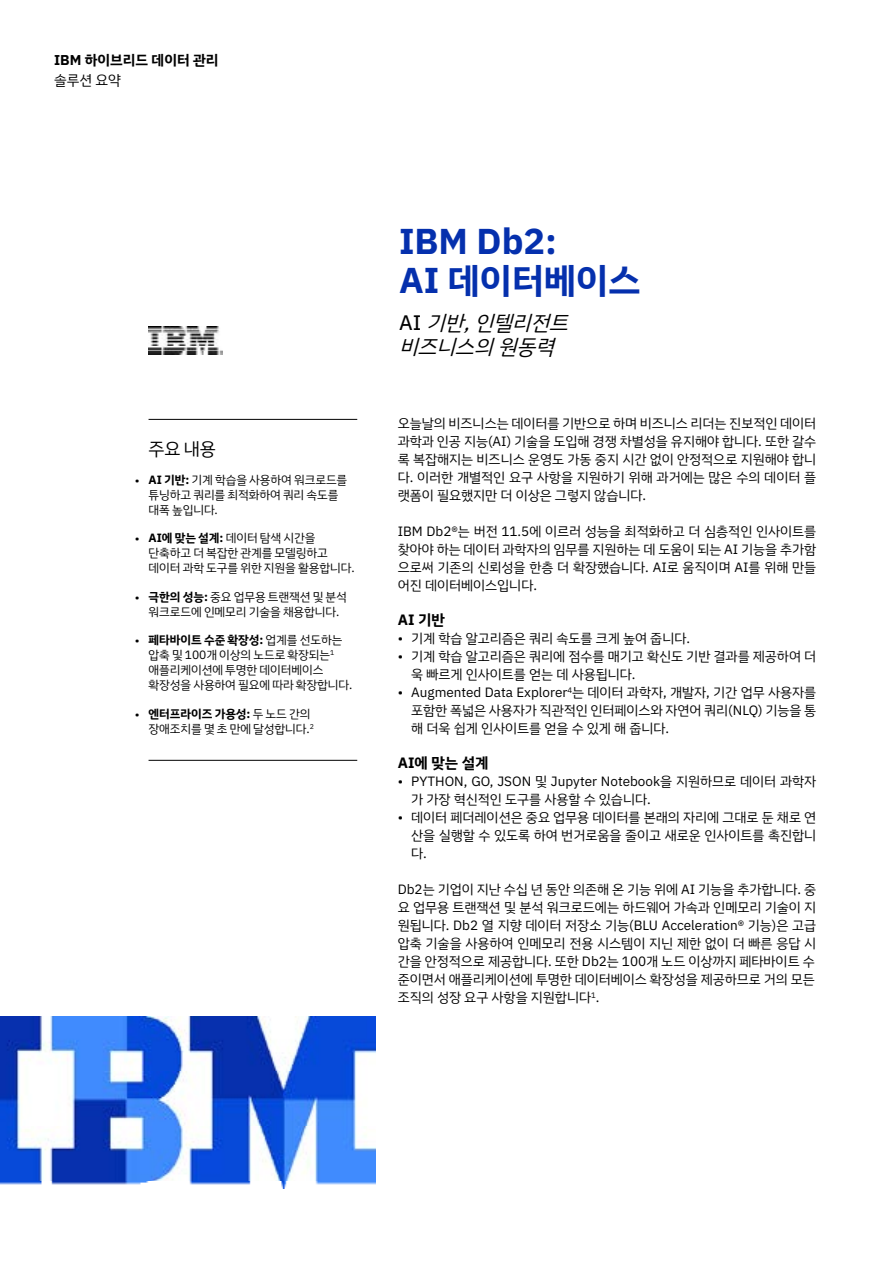
<style>
.page{position:relative;width:893px;height:1263px;background:#fff}
.page>*{position:absolute;margin:0;border:0;box-sizing:border-box;transform-origin:0 0}
.t1{font:700 36px/39px "IBM Plex Sans KR";color:#0530ad}
.t2{font:italic 21px/24px "IBM Plex Sans KR";color:#000}
.t3{font:18px "IBM Plex Sans KR";color:#000}
.t4{font:700 15px "IBM Plex Sans KR";color:#000}
.t5{font:700 14.25px "IBM Plex Sans KR";color:#000}
.t6{font:14.25px "IBM Plex Sans KR";color:#000}
.t7{font:13.5px/18px "IBM Plex Sans KR";color:#000;text-align:justify}
.t8{font:12px/15px "IBM Plex Sans KR";letter-spacing:-.005em;color:#000}
.s1{font-family:"IBM Plex Sans";font-weight:700;font-size:9.75px}
.s2{font-weight:700}
.s3{font-family:"IBM Plex Sans KR Text";font-style:normal}
.s4{font-family:"IBM Plex Sans"}
</style>
<div class="page">
<img style="left:0;top:1016px;width:376px;height:172px">
<img style="left:148px;top:326px;width:74px;height:28px">
<hr style="left:149px;top:419px;width:208px;height:1px;background:#000">
<hr style="left:149px;top:760px;width:208px;height:1px;background:#000">
<p class="t5" style="left:54px;top:51px;width:166px">IBM 하이브리드 데이터 관리</p>
<p class="t6" style="left:54px;top:72px;width:68px">솔루션 요약</p>
<h3 class="t3" style="left:149px;top:439px;width:69px">주요 내용</h3>
<p class="t8" style="left:149px;top:472px;width:200px;text-indent:-13px"><span class="s1">•</span> <span class="s2">AI 기반:</span> 기계 학습을 사용하여 워크로드를 튜닝하고 쿼리를 최적화하여 쿼리 속도를 대폭 높입니다.</p>
<p class="t8" style="left:149px;top:531px;width:208px;text-indent:-14px"><span class="s1">•</span> <span class="s2">AI에 맞는 설계:</span> 데이터 탐색 시간을 단축하고 더 복잡한 관계를 모델링하고 데이터 과학 도구를 위한 지원을 활용합니다.</p>
<p class="t8" style="left:135px;top:589px;width:213px;text-align:center"><span class="s1">•</span> <span class="s2">극한의 성능:</span> 중요 업무용 트랜잭션 및 분석 워크로드에 인메모리 기술을 채용합니다.</p>
<p class="t8" style="left:149px;top:633px;width:205px;text-indent:-13px"><span class="s1">•</span> <span class="s2">페타바이트 수준 확장성:</span> 업계를 선도하는 압축 및 100개 이상의 노드로 확장되는<sup>1 </sup>애플리케이션에 투명한 데이터베이스 확장성을 사용하여 필요에 따라 확장합니다.</p>
<p class="t8" style="left:135px;top:706px;width:180px;text-align:right"><span class="s1">•</span> <span class="s2">엔터프라이즈 가용성:</span> 두 노드 간의 장애조치를 몇 초 만에 달성합니다.<sup>2</sup></p>
<h1 class="t1" style="left:399px;top:222px;width:243px">IBM Db2:<br>AI 데이터베이스</h1>
<h2 class="t2" style="left:399px;top:311px;width:182px"><span class="s3">A I</span> 기반,인텔리전트 비즈니스의원동력</h2>
<p class="t7" style="left:398px;top:414px;width:420px">오늘날의 비즈니스는 데이터를 기반으로 하며 비즈니스 리더는 진보적인 데이터 과학과 인공 지능(AI) 기술을 도입해 경쟁 차별성을 유지해야 합니다. 또한 갈수 록 복잡해지는 비즈니스 운영도 가동 중지 시간 없이 안정적으로 지원해야 합니 다. 이러한 개별적인 요구 사항을 지원하기 위해 과거에는 많은 수의 데이터 플 랫폼이 필요했지만 더 이상은 그렇지 않습니다.</p>
<p class="t7" style="left:398px;top:522px;width:420px">IBM Db2®는 버전 11.5에 이르러 성능을 최적화하고 더 심층적인 인사이트를 찾아야 하는 데이터 과학자의 임무를 지원하는 데 도움이 되는 AI 기능을 추가함 으로써 기존의 신뢰성을 한층 더 확장했습니다. AI로 움직이며 AI를 위해 만들 어진 데이터베이스입니다.</p>
<p class="t4" style="left:398px;top:611px;width:49px">AI 기반</p>
<p class="t7" style="left:398px;top:629px;width:294px"><span class="s4">•</span> 기계 학습 알고리즘은 쿼리 속도를 크게 높여 줍니다.</p>
<p class="t7" style="left:411px;top:647px;width:406px;text-indent:-14px"><span class="s4">•</span> 기계 학습 알고리즘은 쿼리에 점수를 매기고 확신도 기반 결과를 제공하여 더 욱 빠르게 인사이트를 얻는 데 사용됩니다.</p>
<p class="t7" style="left:411px;top:683px;width:407px;text-indent:-14px"><span class="s4">•</span> Augmented Data Explorer<sup>4</sup>는 데이터 과학자, 개발자, 기간 업무 사용자를 포함한 폭넓은 사용자가 직관적인 인터페이스와 자연어 쿼리(NLQ) 기능을 통 해 더욱 쉽게 인사이트를 얻을 수 있게 해 줍니다.</p>
<p class="t4" style="left:398px;top:754px;width:92px">AI에 맞는 설계</p>
<p class="t7" style="left:411px;top:772px;width:406px;text-indent:-14px"><span class="s4">•</span> PYTHON, GO, JSON 및 Jupyter Notebook을 지원하므로 데이터 과학자 가 가장 혁신적인 도구를 사용할 수 있습니다.</p>
<p class="t7" style="left:411px;top:808px;width:406px;text-indent:-14px"><span class="s4">•</span> 데이터 페더레이션은 중요 업무용 데이터를 본래의 자리에 그대로 둔 채로 연 산을 실행할 수 있도록 하여 번거로움을 줄이고 새로운 인사이트를 촉진합니 다.</p>
<p class="t7" style="left:398px;top:881px;width:420px">Db2는 기업이 지난 수십 년 동안 의존해 온 기능 위에 AI 기능을 추가합니다. 중 요 업무용 트랜잭션 및 분석 워크로드에는 하드웨어 가속과 인메모리 기술이 지 원됩니다. Db2 열 지향 데이터 저장소 기능(BLU Acceleration® 기능)은 고급 압축 기술을 사용하여 인메모리 전용 시스템이 지닌 제한 없이 더 빠른 응답 시 간을 안정적으로 제공합니다. 또한 Db2는 100개 노드 이상까지 페타바이트 수 준이면서 애플리케이션에 투명한 데이터베이스 확장성을 제공하므로 거의 모든 조직의 성장 요구 사항을 지원합니다<sup>1</sup>.</p>
</div>
